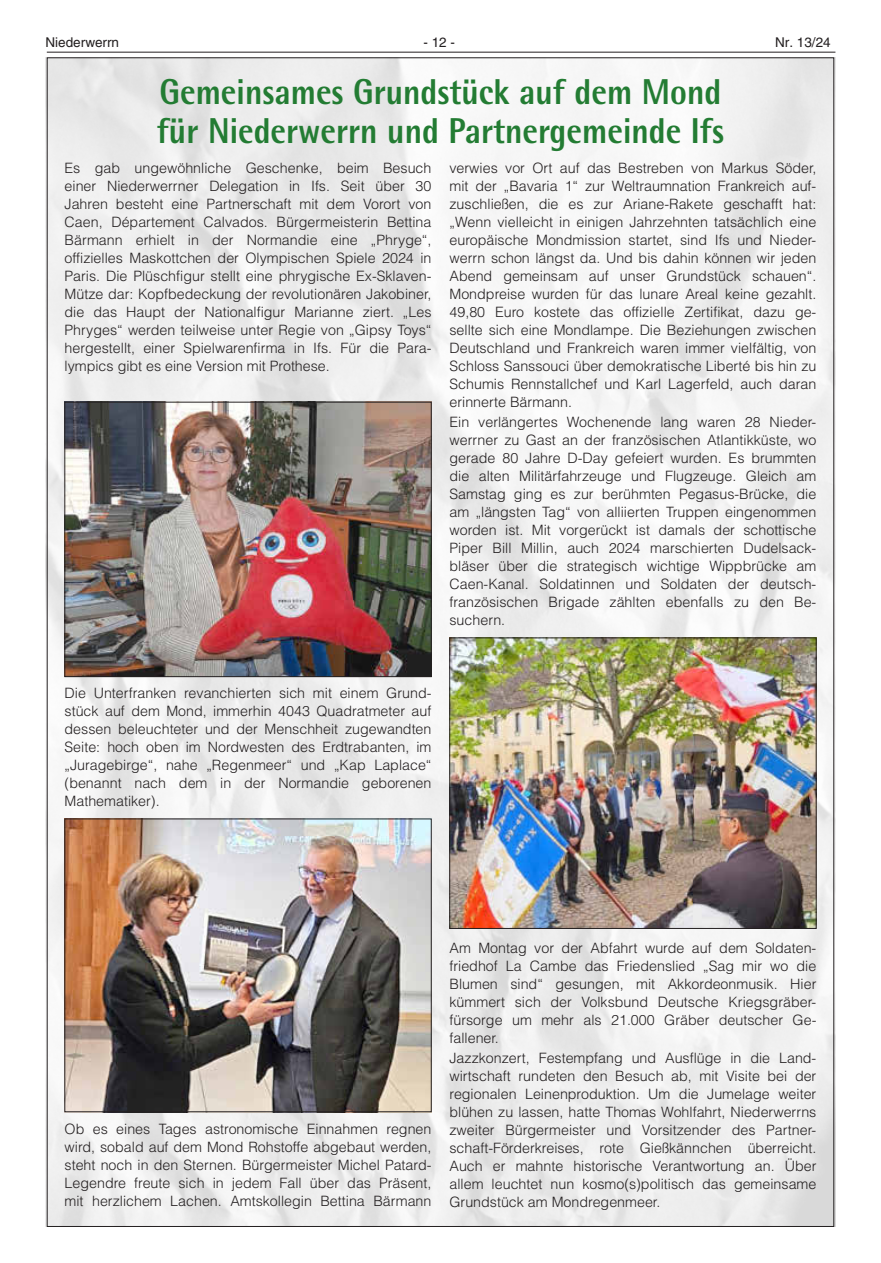
<style>
.page{position:relative;width:881px;height:1263px;background:#fff}
.page>*{position:absolute;margin:0;border:0;box-sizing:border-box;transform-origin:0 0}
.t1{font:800 36px/39px "Agfa Rotis Semisans";color:#237c33;scale:.9 1}
.t2{font:300 14.25px/18px "Helvetica LT";color:#231f20;text-align:justify}
.t3{font:13.5px "Helvetica LT";color:#231f20}
</style>
<div class="page">
<hr style="left:47px;top:52px;width:788px;height:1px;background:#231f20">
<img style="left:45px;top:57px;width:790px;height:1170px">
<img style="left:67px;top:404px;width:362px;height:271px">
<div style="left:65px;top:402px;width:366px;height:275px;border:1px solid #231f20"></div>
<img style="left:67px;top:821px;width:362px;height:289px">
<div style="left:65px;top:819px;width:366px;height:293px;border:1px solid #231f20"></div>
<img style="left:451px;top:640px;width:363px;height:287px">
<div style="left:449px;top:638px;width:367px;height:291px;border:1px solid #231f20"></div>
<p class="t3" style="left:45px;top:34px;width:75px">Niederwerrn</p>
<p class="t3" style="left:423px;top:34px;width:33px">- 12 -</p>
<p class="t3" style="left:774px;top:34px;width:57px">Nr. 13/24</p>
<h1 class="t1" style="left:157px;top:71px;width:631px">Gemeinsames Grundstück auf dem Mond für Niederwerrn und Partnergemeinde Ifs</h1>
<p class="t2" style="left:65px;top:159px;width:368px">Es gab ungewöhnliche Geschenke, beim Besuch einer Niederwerrner Delegation in Ifs. Seit über 30<br>Jahren besteht eine Partnerschaft mit dem Vorort von Caen, Département Calvados. Bürgermeisterin Bettina Bärmann erhielt in der Normandie eine „Phryge“, offizielles Maskottchen der Olympischen Spiele 2024 in Paris. Die Plüschfigur stellt eine phrygische Ex-Sklaven-Mütze dar: Kopfbedeckung der revolutionären Jakobiner, die das Haupt der Nationalfigur Marianne ziert. „Les Phryges“ werden teilweise unter Regie von „Gipsy Toys“ hergestellt, einer Spielwarenfirma in Ifs. Für die Para&shy;lympics gibt es eine Version mit Prothese.</p>
<p class="t2" style="left:449px;top:159px;width:368px">verwies vor Ort auf das Bestreben von Markus Söder, mit der „Bavaria 1“ zur Weltraumnation Frankreich auf&shy;zuschließen, die es zur Ariane-Rakete geschafft hat: „Wenn vielleicht in einigen Jahrzehnten tatsächlich eine europäische Mondmission startet, sind Ifs und Nieder&shy;werrn schon längst da. Und bis dahin können wir jeden Abend gemeinsam auf unser Grundstück schauen“.<br>Mondpreise wurden für das lunare Areal keine gezahlt.<br>49,80 Euro kostete das offizielle Zertifikat, dazu ge&shy;sellte sich eine Mondlampe. Die Beziehungen zwischen Deutschland und Frankreich waren immer vielfältig, von Schloss Sanssouci über demokratische Liberté bis hin zu Schumis Rennstallchef und Karl Lagerfeld, auch daran erinnerte Bärmann.</p>
<p class="t2" style="left:449px;top:413px;width:368px">Ein verlängertes Wochenende lang waren 28 Nieder&shy;werrner zu Gast an der französischen Atlantikküste, wo gerade 80 Jahre D-Day gefeiert wurden. Es brummten die alten Militärfahrzeuge und Flugzeuge. Gleich am Samstag ging es zur berühmten Pegasus-Brücke, die am „längsten Tag“ von alliierten Truppen eingenommen worden ist. Mit vorgerückt ist damals der schottische Piper Bill Millin, auch 2024 marschierten Dudelsack&shy;bläser über die strategisch wichtige Wippbrücke am Caen-Kanal. Soldatinnen und Soldaten der deutsch&shy;französischen Brigade zählten ebenfalls zu den Be&shy;suchern.</p>
<p class="t2" style="left:65px;top:684px;width:368px">Die Unterfranken revanchierten sich mit einem Grund&shy;stück auf dem Mond, immerhin 4043 Quadratmeter auf dessen beleuchteter und der Menschheit zugewandten Seite: hoch oben im Nordwesten des Erdtrabanten, im „Juragebirge“, nahe „Regenmeer“ und „Kap Laplace“ (benannt nach dem in der Normandie geborenen Mathematiker).</p>
<p class="t2" style="left:65px;top:1119px;width:368px">Ob es eines Tages astronomische Einnahmen regnen wird, sobald auf dem Mond Rohstoffe abgebaut werden, steht noch in den Sternen. Bürgermeister Michel Patard-Legendre freute sich in jedem Fall über das Präsent, mit herzlichem Lachen. Amtskollegin Bettina Bärmann</p>
<p class="t2" style="left:449px;top:938px;width:368px">Am Montag vor der Abfahrt wurde auf dem Soldaten&shy;friedhof La Cambe das Friedenslied „Sag mir wo die Blumen sind“ gesungen, mit Akkordeonmusik. Hier kümmert sich der Volksbund Deutsche Kriegsgräber&shy;fürsorge um mehr als 21.000 Gräber deutscher Ge&shy;fallener.</p>
<p class="t2" style="left:449px;top:1048px;width:368px">Jazzkonzert, Festempfang und Ausflüge in die Land&shy;wirtschaft rundeten den Besuch ab, mit Visite bei der regionalen Leinenproduktion. Um die Jumelage weiter blühen zu lassen, hatte Thomas Wohlfahrt, Niederwerrns zweiter Bürgermeister und Vorsitzender des Partner&shy;schaft-Förderkreises, rote Gießkännchen überreicht.<br>Auch er mahnte historische Verantwortung an. Über allem leuchtet nun kosmo(s)politisch das gemeinsame Grundstück am Mondregenmeer.</p>
</div>
